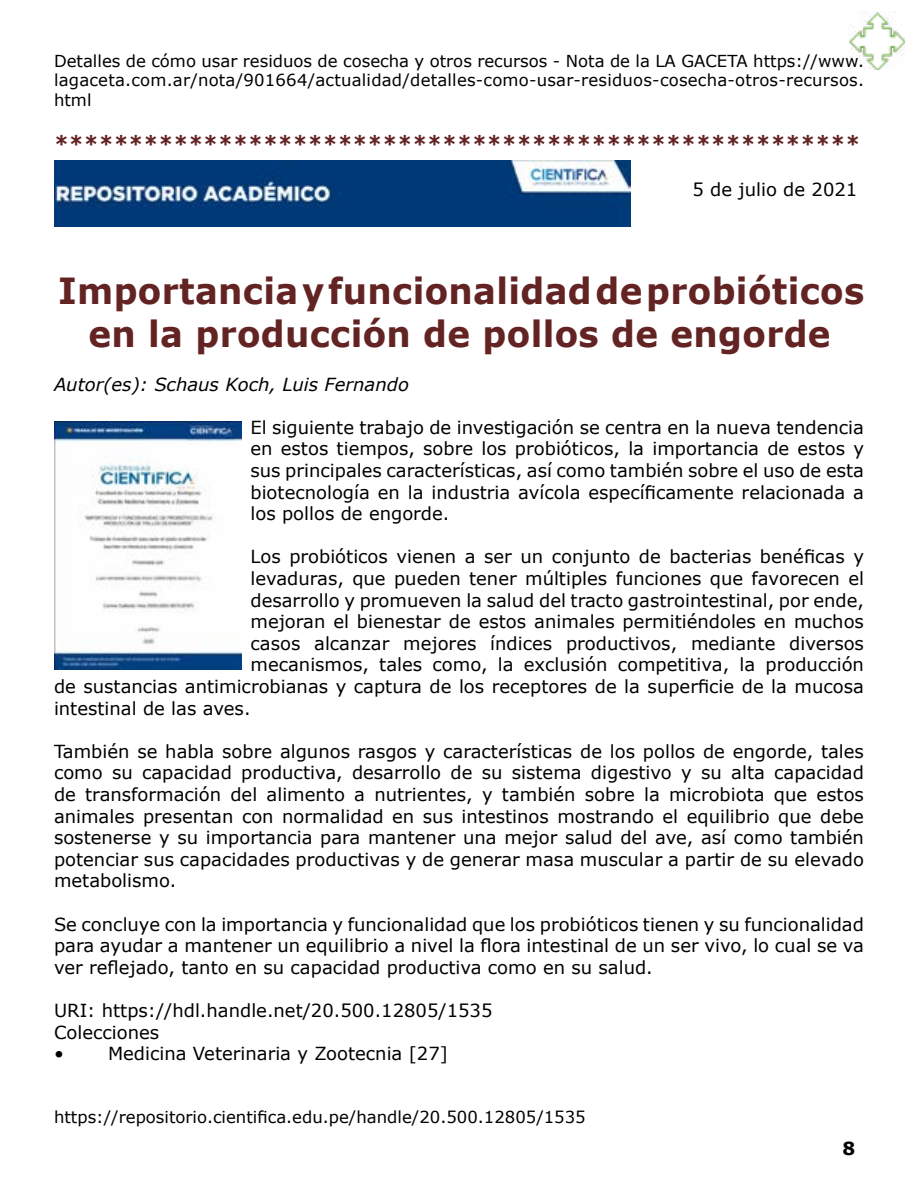
<style>
.page{position:relative;width:918px;height:1188px;background:#fff}
.page>*{position:absolute;margin:0;border:0;box-sizing:border-box;transform-origin:0 0}
.t1{font:700 36px/43.2px "Verdana";letter-spacing:.01em;color:#632323;text-align:center;scale:.95 1}
.t2{font:700 21px "Verdana";color:#632323}
.t3{font:18px/21.6px "Verdana";color:#000;text-align:justify}
.t4{font:italic 18px "Verdana";color:#000}
.t5{font:700 18px "Verdana";color:#000}
.t6{font:16.5px/19.8px "Verdana";color:#000;text-align:justify}
</style>
<div class="page">
<img style="left:55px;top:160px;width:576px;height:66px">
<img style="left:54px;top:422px;width:188px;height:247px">
<img style="left:849px;top:11px;width:56px;height:58px">
<p class="t6" style="left:54px;top:51px;width:812px">Detalles de cómo usar residuos de cosecha y otros recursos - Nota de la LA GACETA https://www. lagaceta.com.ar/nota/901664/actualidad/detalles-como-usar-residuos-cosecha-otros-recursos. html</p>
<p class="t2" style="left:54px;top:129px;width:808px">******************************************************</p>
<p class="t3" style="left:693px;top:178px;width:166px">5 de julio de 2021</p>
<h1 class="t1" style="left:58px;top:269px;width:850px">Importancia y funcionalidad de probióticos en la producción de pollos de engorde</h1>
<p class="t4" style="left:54px;top:372px;width:356px">Autor(es): Schaus Koch, Luis Fernando</p>
<p class="t3" style="left:251px;top:416px;width:615px">El siguiente trabajo de investigación se centra en la nueva tendencia en estos tiempos, sobre los probióticos, la importancia de estos y sus principales características, así como también sobre el uso de esta biotecnología en la industria avícola específicamente relacionada a los pollos de engorde.</p>
<p class="t3" style="left:251px;top:546px;width:615px">Los probióticos vienen a ser un conjunto de bacterias benéficas y</p>
<p class="t3" style="left:251px;top:567px;width:615px">levaduras, que pueden tener múltiples funciones que favorecen el</p>
<p class="t3" style="left:251px;top:589px;width:615px">desarrollo y promueven la salud del tracto gastrointestinal, por ende,</p>
<p class="t3" style="left:251px;top:611px;width:615px">mejoran el bienestar de estos animales permitiéndoles en muchos</p>
<p class="t3" style="left:251px;top:632px;width:615px">casos alcanzar mejores índices productivos, mediante diversos</p>
<p class="t3" style="left:251px;top:654px;width:615px">mecanismos, tales como, la exclusión competitiva, la producción</p>
<p class="t3" style="left:54px;top:675px;width:812px">de sustancias antimicrobianas y captura de los receptores de la superficie de la mucosa</p>
<p class="t3" style="left:54px;top:697px;width:198px">intestinal de las aves.</p>
<p class="t3" style="left:54px;top:740px;width:812px">También se habla sobre algunos rasgos y características de los pollos de engorde, tales como su capacidad productiva, desarrollo de su sistema digestivo y su alta capacidad de transformación del alimento a nutrientes, y también sobre la microbiota que estos animales presentan con normalidad en sus intestinos mostrando el equilibrio que debe sostenerse y su importancia para mantener una mejor salud del ave, así como también potenciar sus capacidades productivas y de generar masa muscular a partir de su elevado metabolismo.</p>
<p class="t3" style="left:54px;top:913px;width:812px">Se concluye con la importancia y funcionalidad que los probióticos tienen y su funcionalidad para ayudar a mantener un equilibrio a nivel la flora intestinal de un ser vivo, lo cual se va ver reflejado, tanto en su capacidad productiva como en su salud.</p>
<p class="t3" style="left:54px;top:999px;width:440px;text-align:left">URI: https://hdl.handle.net/20.500.12805/1535<br>Colecciones<br>•</p>
<p class="t3" style="left:108px;top:1043px;width:341px">Medicina Veterinaria y Zootecnia [27]</p>
<p class="t6" style="left:54px;top:1107px;width:533px">https://repositorio.cientifica.edu.pe/handle/20.500.12805/1535</p>
<p class="t5" style="left:843px;top:1136px;width:14px">8</p>
</div>
